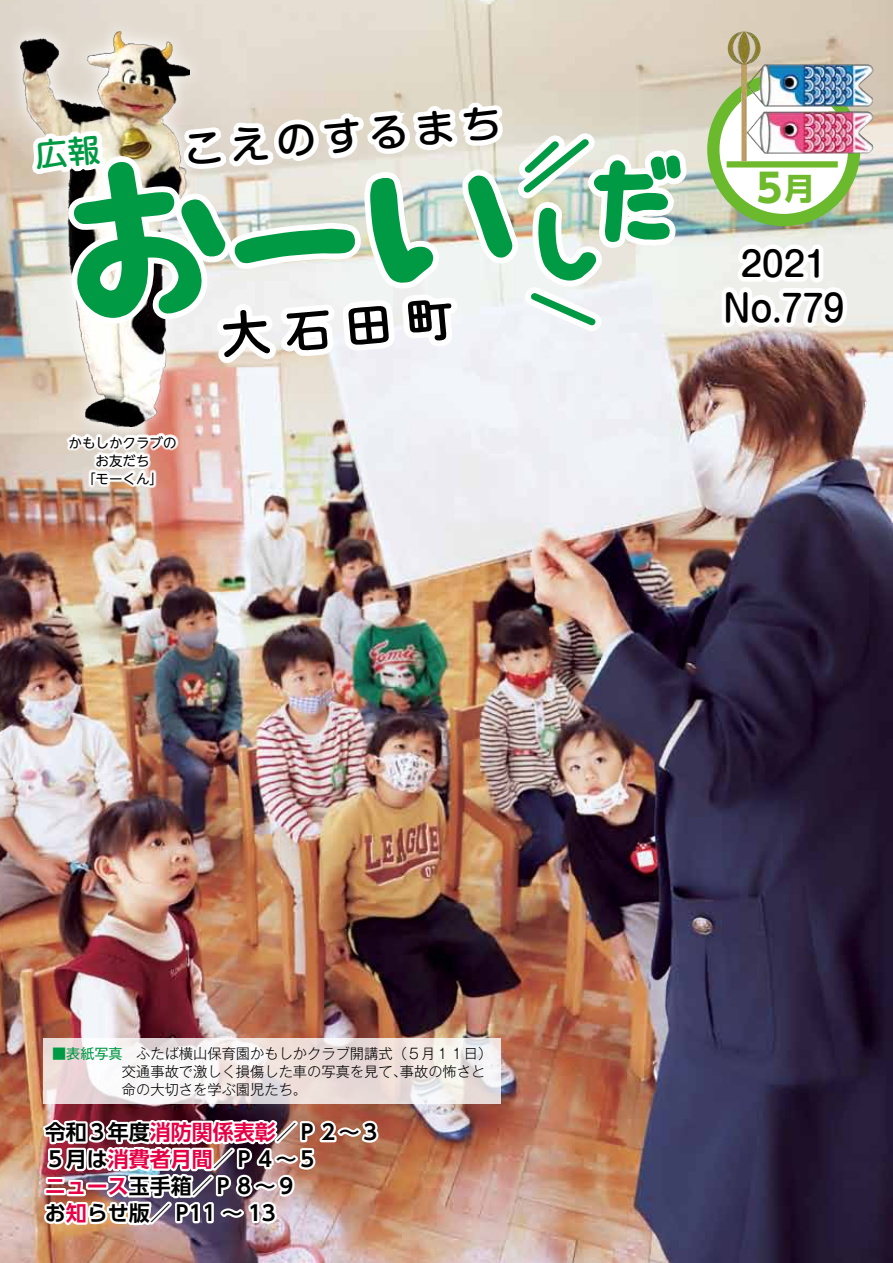
<style>
.page{position:relative;width:893px;height:1263px;background:#fff}
.page>*{position:absolute;margin:0;border:0;box-sizing:border-box;transform-origin:0 0}
.t1{font:700 39px "UD Shin Go Pro";color:#6fba2c}
.t2{font:500 37.95px "Shin M Go Pr 6";color:#000}
.t3{font:500 36.3px "Shin M Go Pr 6";color:#000;scale:.91 1}
.t4{font:500 34.05px "Shin M Go Pr 6";color:#000}
.t5{font:700 30.6px "UD Shin Go Pro";color:#6fba2c}
.t6{font:700 21px/27px "UD Shin Go Pro De";color:#000}
.t7{font:300 14.25px/18px "Gothic MB101 Pr 5";color:#000}
.t8{font:13.5px/18px "UD Shin M Go Pro";color:#000;text-align:center}
.s1{font-weight:400;font-size:14.1px;color:#094}
.s2{color:#e60045}
</style>
<div class="page">
<img style="left:0;top:0;width:893px;height:1263px">
<img style="left:0;top:8px;width:21px;height:440px">
<div style="left:707px;top:73px;width:153px;height:153px;background:#6bb92d;border-radius:50%"></div>
<div style="left:719px;top:85px;width:129px;height:129px;background:#fff;border-radius:50%"></div>
<img style="left:39px;top:1115px;width:342px;height:124px">
<svg style="left:717px;top:240px;width:135px;height:94px"></svg>
<div style="left:727px;top:161px;width:111px;height:7px;background:#6fba2c"></div>
<svg style="left:43px;top:1038px;width:457px;height:66px"></svg>
<img style="left:728px;top:32px;width:146px;height:129px">
<img style="left:21px;top:0;width:671px;height:588px">
<h2 class="t2" style="left:182px;top:119px;width:319px;rotate:-5deg">こえのするまち</h2>
<p class="t8" style="left:69px;top:433px;width:109px">かもしかクラブのお友だち<br>「モーくん「</p>
<p class="t7" style="left:400px;top:1043px;width:94px;text-indent:-348px"><span class="s1">■表紙写真</span>　ふたば横山保育園かもしかクラブ開講式（５月１１日(事故の怖さと</p>
<p class="t7" style="left:122px;top:1061px;width:286px">交通事故で激しく損傷した車の写真を見て、命の大切さを学ぶ園児たち。</p>
<h3 class="t6" style="left:45px;top:1118px;width:337px">令和３年度<span class="s2">消防関係表彰</span>／Ｐ２~３<br>５月は<span class="s2">消費者月間</span>／Ｐ４~５<br><span class="s2">ニュース</span>玉手箱／Ｐ８~９<br>お<span class="s2">知</span>らせ版／ P11 ~ 13</h3>
<h1 class="t1" style="left:756px;top:156px;width:27px">5</h1>
<h3 class="t5" style="left:784px;top:163px;width:32px">月</h3>
<h3 class="t4" style="left:741px;top:236px;width:87px">2021</h3>
<h3 class="t3" style="left:723px;top:278px;width:134px">No.779</h3>
</div>
